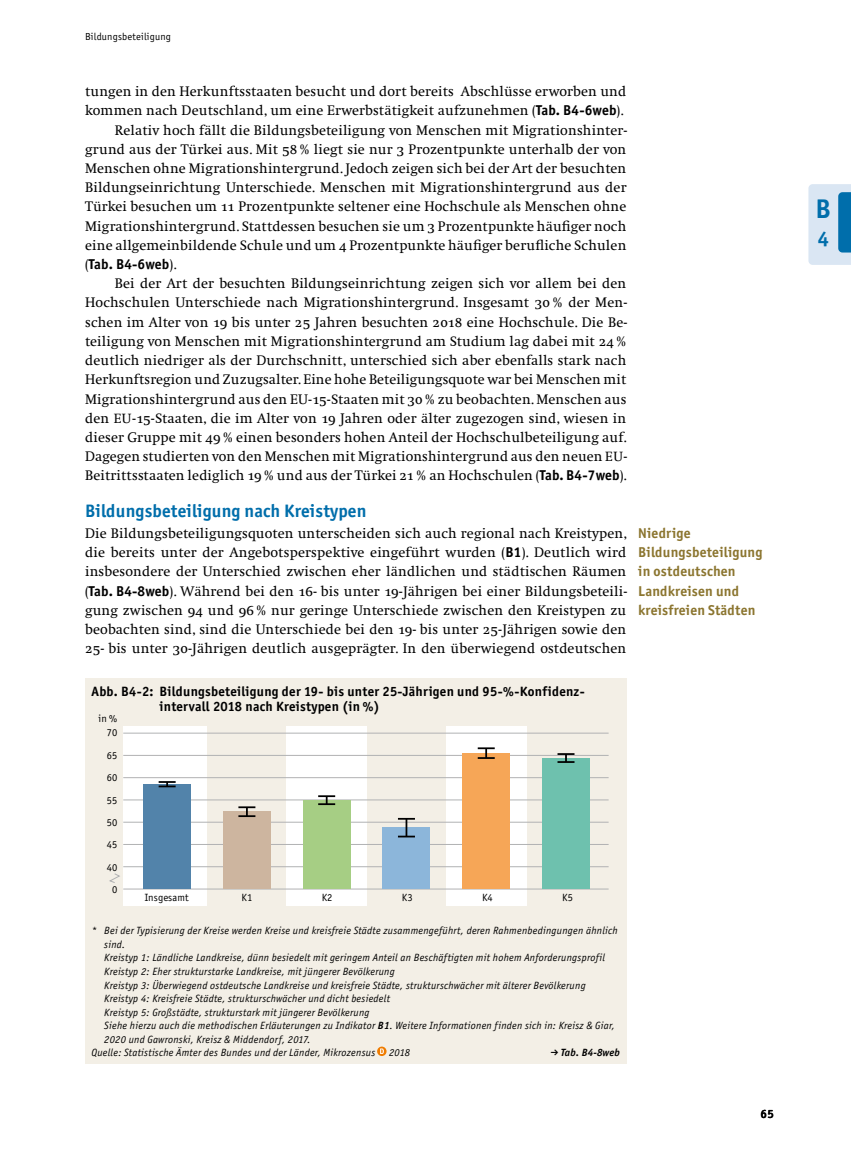
<style>
.page{position:relative;width:851px;height:1149px;background:#fff}
.page>*{position:absolute;margin:0;border:0;box-sizing:border-box;transform-origin:0 0}
.t1{font:700 27px "Officina Sans";color:#006eab}
.t2{font:700 21px "Officina Sans";color:#006eab}
.t3{font:700 18px "Officina Sans";letter-spacing:.01em;color:#006eab}
.t4{font:14.25px/19.2px "Swift O";letter-spacing:.01em;color:#000;text-align:justify}
.t5{font:700 14.25px/19.2px "Officina Sans";letter-spacing:.015em;color:#8b752f}
.t6{font:700 13.5px/15px "Officina Sans";letter-spacing:.02em;color:#000}
.t7{font:700 12px "Officina Sans";color:#000}
.t8{font:italic 10.5px "Officina Sans";letter-spacing:.025em;color:#000}
.t9{font:10.5px/22.4px "Officina Sans";letter-spacing:.01em;color:#000;text-align:center}
.t10{font:italic 700 10.5px "Officina Sans";letter-spacing:.015em;color:#000}
.t11{font:10.2px "Officina Sans";letter-spacing:.02em;color:#000}
.s1{font-family:"Officina Sans";font-weight:700}
.s2{font-size:13.8px}
.s3{font-weight:700}
</style>
<div class="page">
<div style="left:85px;top:678px;width:541px;height:385px;background:#f3efe6"></div>
<svg style="left:123px;top:732px;width:486px;height:174px"></svg>
<div style="left:446px;top:725px;width:81px;height:180px;background:#fff"></div>
<div style="left:286px;top:725px;width:81px;height:180px;background:#fff"></div>
<div style="left:123px;top:725px;width:84px;height:180px;background:#fff"></div>
<hr style="left:123px;top:866px;width:485px;height:1px;background:#b1b2b3">
<hr style="left:123px;top:843px;width:485px;height:1px;background:#b1b2b3">
<hr style="left:123px;top:821px;width:485px;height:1px;background:#b1b2b3">
<hr style="left:123px;top:799px;width:485px;height:1px;background:#b1b2b3">
<hr style="left:123px;top:777px;width:485px;height:1px;background:#b1b2b3">
<hr style="left:123px;top:754px;width:485px;height:1px;background:#b1b2b3">
<hr style="left:123px;top:732px;width:485px;height:1px;background:#b1b2b3">
<hr style="left:123px;top:888px;width:485px;height:1px;background:#b1b2b3">
<div style="left:143px;top:784px;width:48px;height:82px;background:#5283aa"></div>
<div style="left:223px;top:811px;width:47px;height:55px;background:#cdb59f"></div>
<div style="left:303px;top:800px;width:47px;height:66px;background:#a6ce84"></div>
<div style="left:382px;top:827px;width:48px;height:39px;background:#8cb6da"></div>
<div style="left:462px;top:753px;width:48px;height:113px;background:#f6a657"></div>
<div style="left:542px;top:757px;width:47px;height:109px;background:#6ec1ae"></div>
<div style="left:143px;top:863px;width:48px;height:25px;background:#5283aa"></div>
<div style="left:223px;top:862px;width:47px;height:26px;background:#cdb59f"></div>
<div style="left:303px;top:862px;width:47px;height:26px;background:#a6ce84"></div>
<div style="left:382px;top:862px;width:48px;height:26px;background:#8cb6da"></div>
<div style="left:462px;top:862px;width:48px;height:26px;background:#f6a657"></div>
<div style="left:542px;top:862px;width:47px;height:26px;background:#6ec1ae"></div>
<svg style="left:109px;top:873px;width:11px;height:10px"></svg>
<svg style="left:159px;top:781px;width:17px;height:6px"></svg>
<svg style="left:238px;top:806px;width:17px;height:10px"></svg>
<svg style="left:318px;top:795px;width:17px;height:9px"></svg>
<svg style="left:398px;top:817px;width:17px;height:20px"></svg>
<svg style="left:477px;top:747px;width:17px;height:11px"></svg>
<svg style="left:557px;top:753px;width:17px;height:9px"></svg>
<svg style="left:377px;top:1046px;width:9px;height:9px"></svg>
<svg style="left:380px;top:1048px;width:4px;height:5px"></svg>
<svg style="left:808px;top:184px;width:42px;height:81px;background:#adcde4"></svg>
<p class="t11" style="left:85px;top:30px;width:87px">Bildungsbeteiligung</p>
<p class="t4" style="left:85px;top:82px;width:542px">tungen in den Herkunftsstaaten besucht und dort bereits Abschlüsse erworben und kommen nach Deutschland, um eine Erwerbstätigkeit aufzunehmen (<span class="s1">Tab. B4-6web</span>).</p>
<p class="t4" style="left:85px;top:120px;width:543px;text-indent:30px">Relativ hoch fällt die Bildungsbeteiligung von Menschen mit Migrationshinter&shy;grund aus der Türkei aus. Mit 58 % liegt sie nur 3 Prozentpunkte unterhalb der von Menschen ohne Migrationshintergrund. Jedoch zeigen sich bei der Art der besuchten Bildungseinrichtung Unterschiede. Menschen mit Migrationshintergrund aus der Türkei besuchen um 11 Prozentpunkte seltener eine Hochschule als Menschen ohne Migrationshintergrund. Stattdessen besuchen sie um 3 Prozentpunkte häufiger noch eine allgemeinbildende Schule und um 4 Prozentpunkte häufiger berufliche Schulen (<span class="s1">Tab. B4-6web</span>).</p>
<p class="t4" style="left:85px;top:274px;width:543px;text-indent:30px">Bei der Art der besuchten Bildungseinrichtung zeigen sich vor allem bei den Hochschulen Unterschiede nach Migrationshintergrund. Insgesamt 30 % der Men&shy;schen im Alter von 19 bis unter 25 Jahren besuchten 2018 eine Hochschule. Die Be&shy;teiligung von Menschen mit Migrationshintergrund am Studium lag dabei mit 24 % deutlich niedriger als der Durchschnitt, unterschied sich aber ebenfalls stark nach Herkunftsregion und Zuzugsalter. Eine hohe Beteiligungsquote war bei Menschen mit Migrationshintergrund aus den EU-15-Staaten mit 30 % zu beobachten. Menschen aus den <span class="s2">EU</span>-15-Staaten, die im Alter von 19 Jahren oder älter zugezogen sind, wiesen in dieser Gruppe mit 49 % einen besonders hohen Anteil der Hochschulbeteiligung auf.<br>Dagegen studierten von den Menschen mit Migrationshintergrund aus den neuen <span class="s2">EU</span>-Beitrittsstaaten lediglich 19 % und aus der Türkei 21 % an Hochschulen (<span class="s1">Tab. B4-7web</span>).</p>
<h3 class="t3" style="left:85px;top:500px;width:283px">Bildungsbeteiligung nach Kreistypen</h3>
<p class="t4" style="left:85px;top:524px;width:543px">Die Bildungsbeteiligungsquoten unterscheiden sich auch regional nach Kreistypen, die bereits unter der Angebotsperspektive eingeführt wurden (<span class="s1">B1</span>). Deutlich wird insbesondere der Unterschied zwischen eher ländlichen und städtischen Räumen (<span class="s1">Tab. B4-8web</span>). Während bei den 16- bis unter 19-Jährigen bei einer Bildungsbeteili&shy;gung zwischen 94 und 96 % nur geringe Unterschiede zwischen den Kreistypen zu beobachten sind, sind die Unterschiede bei den 19- bis unter 25-Jährigen sowie den 25- bis unter 30-Jährigen deutlich ausgeprägter. In den überwiegend ostdeutschen</p>
<p class="t6" style="left:159px;top:684px;width:426px;text-indent:-68px">Abb. B4-2: Bildungsbeteiligung der 19- bis unter 25-Jährigen und 95-%-Konfidenz&shy;intervall 2018 nach Kreistypen (in %)</p>
<p class="t9" style="left:107px;top:721px;width:12px">70<br>65<br>60<br>55<br>50<br>45<br>40<br>0</p>
<p class="t9" style="left:98px;top:706px;width:20px">in %</p>
<p class="t9" style="left:145px;top:886px;width:45px">Insgesamt</p>
<p class="t9" style="left:241px;top:886px;width:12px">K1</p>
<p class="t9" style="left:321px;top:886px;width:12px">K2</p>
<p class="t9" style="left:402px;top:886px;width:12px">K3</p>
<p class="t9" style="left:482px;top:886px;width:12px">K4</p>
<p class="t9" style="left:562px;top:886px;width:12px">K5</p>
<p class="t8" style="left:91px;top:924px;width:527px">* Bei der Typisierung der Kreise werden Kreise und kreisfreie Städte zusammengeführt, deren Rahmenbedingungen ähnlich</p>
<p class="t8" style="left:104px;top:938px;width:23px">sind.</p>
<p class="t8" style="left:104px;top:951px;width:502px">Kreistyp 1: Ländliche Landkreise, dünn besiedelt mit geringem Anteil an Beschäftigten mit hohem Anforderungsprofil</p>
<p class="t8" style="left:104px;top:965px;width:292px">Kreistyp 2: Eher strukturstarke Landkreise, mit jüngerer Bevölkerung</p>
<p class="t8" style="left:104px;top:978px;width:483px">Kreistyp 3: Überwiegend ostdeutsche Landkreise und kreisfreie Städte, strukturschwächer mit älterer Bevölkerung</p>
<p class="t8" style="left:104px;top:992px;width:287px">Kreistyp 4: Kreisfreie Städte, strukturschwächer und dicht besiedelt</p>
<p class="t8" style="left:104px;top:1005px;width:267px">Kreistyp 5: Großstädte, strukturstark mit jüngerer Bevölkerung</p>
<p class="t8" style="left:104px;top:1019px;width:512px">Siehe hierzu auch die methodischen Erläuterungen zu Indikator <span class="s3">B1</span>. Weitere Informationen f inden sich in: Kreisz &amp; Giar,</p>
<p class="t8" style="left:104px;top:1032px;width:208px">2020 und Gawronski, Kreisz &amp; Middendorf, 2017.</p>
<p class="t8" style="left:91px;top:1046px;width:285px">Quelle: Statistische Ämter des Bundes und der Länder, Mikrozensus</p>
<p class="t8" style="left:389px;top:1046px;width:22px">2018</p>
<p class="t10" style="left:561px;top:1045px;width:61px">Tab. B4-8web</p>
<h4 class="t5" style="left:638px;top:523px;width:126px">Niedrige<br>Bildungsbeteiligung in ostdeutschen<br>Landkreisen und kreisfreien Städten</h4>
<p class="t7" style="left:760px;top:1105px;width:15px">65</p>
<h1 class="t1" style="left:815px;top:191px;width:17px">B</h1>
<h2 class="t2" style="left:817px;top:226px;width:13px">4</h2>
</div>
